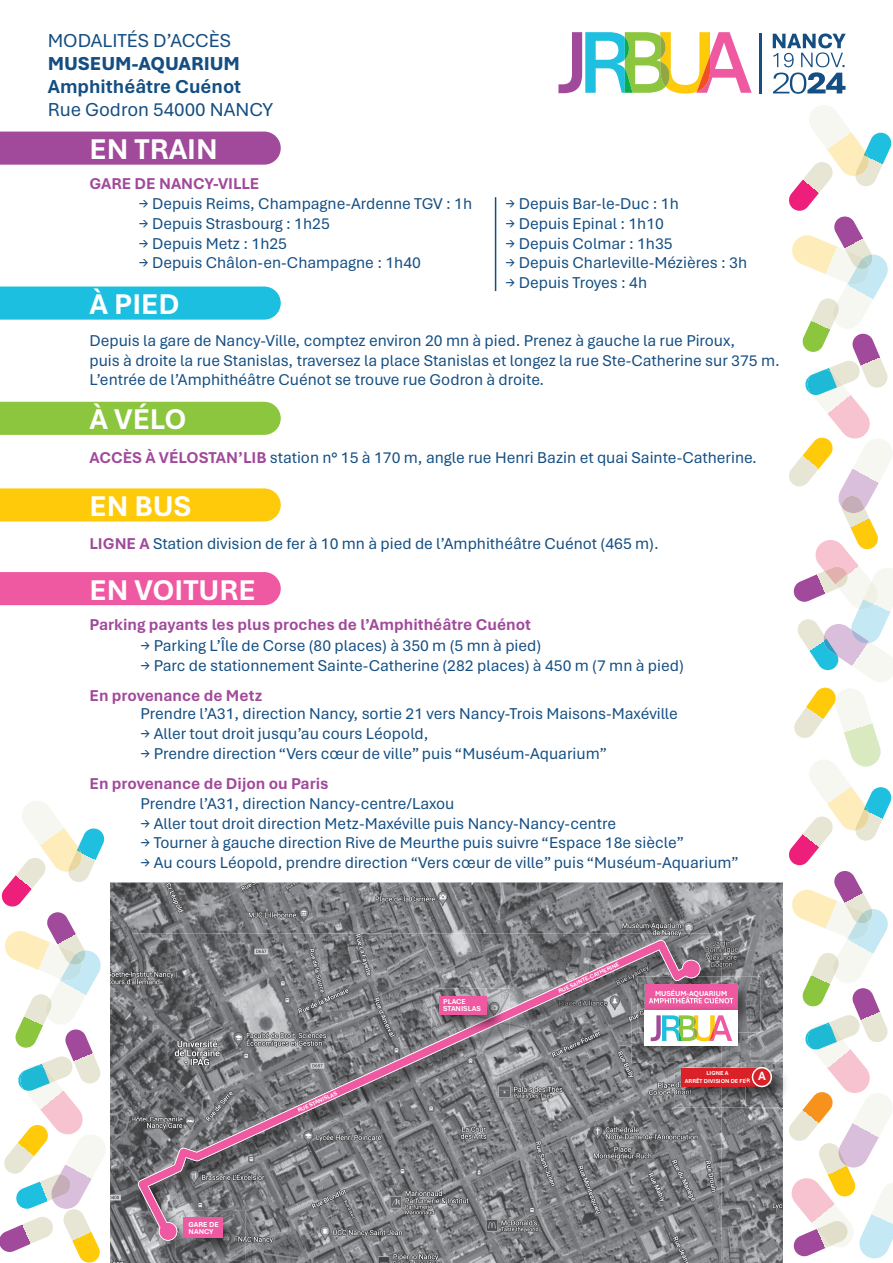
<style>
.page{position:relative;width:893px;height:1263px;background:#fff}
.page>*{position:absolute;margin:0;border:0;box-sizing:border-box;transform-origin:0 0}
.t1{font:700 30px "Aptos";color:#fff}
.t2{font:19.8px "Aptos";color:#144e82}
.t3{font:700 19.8px "Aptos";color:#144e82}
.t4{font:800 19.8px "Aptos";color:#144e82}
.t5{font:16.5px/19.8px "Aptos";color:#144e82}
.t6{font:700 16.5px "Aptos";color:#a1499b}
.t7{font:700 12.6px "Aptos";color:#fff}
.t8{font:700 7.5px/7.5px "Aptos";color:#fff}
.t9{font:700 6px/7.2px "Aptos";color:#fff;text-align:center}
.s1{font-weight:700;color:#a1499b}
</style>
<div class="page">
<svg style="left:0;top:286px;width:281px;height:34px"></svg>
<div style="left:0;top:402px;width:281px;height:33px;background:#8bc63e"></div>
<div style="left:0;top:488px;width:281px;height:33px;background:#feca0a"></div>
<div style="left:0;top:572px;width:281px;height:33px;background:#ef59a1"></div>
<svg style="left:789px;top:871px;width:104px;height:387px"></svg>
<img style="left:827px;top:1221px;width:22px;height:24px">
<svg style="left:789px;top:688px;width:103px;height:177px"></svg>
<svg style="left:789px;top:105px;width:104px;height:577px"></svg>
<img style="left:859px;top:581px;width:20px;height:28px">
<img style="left:824px;top:567px;width:25px;height:21px">
<hr style="left:759px;top:33px;width:3px;height:60px;background:#144e82">
<svg style="left:773px;top:33px;width:73px;height:61px"></svg>
<svg style="left:558px;top:32px;width:194px;height:62px"></svg>
<img style="left:110px;top:882px;width:673px;height:381px">
<img style="left:132px;top:933px;width:536px;height:329px">
<img style="left:668px;top:933px;width:54px;height:43px">
<img style="left:668px;top:1108px;width:54px;height:154px">
<svg style="left:138px;top:940px;width:562px;height:301px"></svg>
<img style="left:637px;top:976px;width:123px;height:56px">
<img style="left:672px;top:976px;width:25px;height:5px">
<div style="left:645px;top:984px;width:93px;height:26px;background:#ef59a1"></div>
<img style="left:432px;top:988px;width:77px;height:49px">
<img style="left:448px;top:1009px;width:61px;height:28px">
<div style="left:439px;top:996px;width:47px;height:18px;background:#ef59a1"></div>
<img style="left:675px;top:1061px;width:118px;height:47px">
<div style="left:681px;top:1068px;width:81px;height:18px;background:#da2128"></div>
<img style="left:745px;top:1061px;width:38px;height:46px">
<img style="left:745px;top:1068px;width:12px;height:18px">
<svg style="left:745px;top:1077px;width:5px;height:5px"></svg>
<div style="left:752px;top:1068px;width:19px;height:18px;background:#da2128;border-radius:50%"></div>
<div style="left:752px;top:1067px;width:20px;height:20px;border:2px solid #fff;border-radius:50%"></div>
<img style="left:722px;top:1001px;width:29px;height:60px">
<img style="left:632px;top:1001px;width:90px;height:62px">
<img style="left:645px;top:1001px;width:93px;height:9px">
<img style="left:649px;top:1001px;width:84px;height:2px">
<svg style="left:745px;top:1061px;width:6px;height:2px"></svg>
<div style="left:645px;top:1010px;width:93px;height:36px;background:#fff"></div>
<svg style="left:651px;top:1015px;width:81px;height:26px"></svg>
<img style="left:176px;top:1210px;width:70px;height:51px">
<div style="left:184px;top:1218px;width:39px;height:20px;background:#ef59a1"></div>
<svg style="left:1px;top:801px;width:104px;height:105px"></svg>
<svg style="left:0;top:912px;width:105px;height:350px"></svg>
<img style="left:51px;top:1174px;width:21px;height:25px">
<div style="left:0;top:132px;width:281px;height:33px;background:#a1499b"></div>
<hr style="left:495px;top:197px;width:1px;height:94px;background:#144e82">
<p class="t2" style="left:48px;top:27px;width:185px">MODALITÉS D’ACCÈS</p>
<p class="t4" style="left:48px;top:50px;width:194px">MUSEUM-AQUARIUM</p>
<p class="t3" style="left:48px;top:73px;width:195px">Amphithéâtre Cuénot</p>
<p class="t2" style="left:48px;top:96px;width:227px">Rue Godron 54000 NANCY</p>
<h1 class="t1" style="left:90px;top:129px;width:130px">EN TRAIN</h1>
<p class="t6" style="left:90px;top:173px;width:171px">GARE DE NANCY-VILLE</p>
<p class="t5" style="left:139px;top:193px;width:335px">→ Depuis Reims, Champagne-Ardenne TGV : 1h</p>
<p class="t5" style="left:139px;top:213px;width:193px">→ Depuis Strasbourg : 1h25</p>
<p class="t5" style="left:139px;top:233px;width:150px">→ Depuis Metz : 1h25</p>
<p class="t5" style="left:139px;top:252px;width:284px">→ Depuis Châlon-en-Champagne : 1h40</p>
<p class="t5" style="left:506px;top:193px;width:175px">→ Depuis Bar-le-Duc : 1h</p>
<p class="t5" style="left:506px;top:213px;width:160px">→ Depuis Epinal : 1h10</p>
<p class="t5" style="left:506px;top:233px;width:169px">→ Depuis Colmar : 1h35</p>
<p class="t5" style="left:506px;top:252px;width:243px">→ Depuis Charleville-Mézières : 3h</p>
<p class="t5" style="left:506px;top:272px;width:143px">→ Depuis Troyes : 4h</p>
<h1 class="t1" style="left:90px;top:284px;width:92px">À PIED</h1>
<p class="t5" style="left:90px;top:330px;width:692px">Depuis la gare de Nancy-Ville, comptez environ 20 mn à pied. Prenez à gauche la rue Piroux,<br>puis à droite la rue Stanislas, traversez la place Stanislas et longez la rue Ste-Catherine sur 375 m.<br>L’entrée de l’Amphithéâtre Cuénot se trouve rue Godron à droite.</p>
<h1 class="t1" style="left:90px;top:399px;width:99px">À VÉLO</h1>
<p class="t5" style="left:90px;top:447px;width:669px"><span class="s1">ACCÈS À VÉLOSTAN’LIB</span> station n° 15 à 170 m, angle rue Henri Bazin et quai Sainte-Catherine.</p>
<h1 class="t1" style="left:90px;top:486px;width:103px">EN BUS</h1>
<p class="t5" style="left:90px;top:533px;width:571px"><span class="s1">LIGNE A</span> Station division de fer à 10 mn à pied de l’Amphithéâtre Cuénot (465 m).</p>
<h1 class="t1" style="left:90px;top:569px;width:168px">EN VOITURE</h1>
<p class="t6" style="left:90px;top:613px;width:443px">Parking payants les plus proches de l’Amphithéâtre Cuénot</p>
<p class="t5" style="left:141px;top:635px;width:402px">→ Parking L’Île de Corse (80 places) à 350 m (5 mn à pied)</p>
<p class="t5" style="left:141px;top:655px;width:545px">→ Parc de stationnement Sainte-Catherine (282 places) à 450 m (7 mn à pied)</p>
<p class="t5" style="left:141px;top:703px;width:539px">Prendre l’A31, direction Nancy, sortie 21 vers Nancy-Trois Maisons-Maxéville</p>
<p class="t5" style="left:141px;top:723px;width:289px">→ Aller tout droit jusqu’au cours Léopold,</p>
<p class="t5" style="left:141px;top:743px;width:468px">→ Prendre direction “Vers cœur de ville” puis “Muséum-Aquarium”</p>
<p class="t6" style="left:90px;top:772px;width:241px">En provenance de Dijon ou Paris</p>
<p class="t5" style="left:141px;top:793px;width:315px">Prendre l’A31, direction Nancy-centre/Laxou</p>
<p class="t5" style="left:141px;top:812px;width:477px">→ Aller tout droit direction Metz-Maxéville puis Nancy-Nancy-centre</p>
<p class="t5" style="left:141px;top:832px;width:545px">→ Tourner à gauche direction Rive de Meurthe puis suivre “Espace 18e siècle”</p>
<p class="t5" style="left:141px;top:852px;width:600px">→ Au cours Léopold, prendre direction “Vers cœur de ville” puis “Muséum-Aquarium”</p>
<p class="t6" style="left:90px;top:684px;width:174px">En provenance de Metz</p>
<p class="t8" style="left:189px;top:1220px;width:32px">GARE DE<br>NANCY</p>
<p class="t9" style="left:296px;top:1107px;width:44px;rotate:-25deg">RUE STANISLAS</p>
<p class="t9" style="left:557px;top:988px;width:68px;rotate:-25deg">RUE SAINTE-CATHERINE</p>
<p class="t8" style="left:655px;top:989px;width:74px">MUSÉUM-AQUARIUM</p>
<p class="t8" style="left:443px;top:997px;width:24px">PLACE</p>
<p class="t8" style="left:649px;top:997px;width:86px">AMPHITHÉÂTRE CUÉNOT</p>
<p class="t8" style="left:443px;top:1005px;width:39px">STANISLAS</p>
<p class="t9" style="left:685px;top:1069px;width:67px">LIGNE A<br>ARRÊT DIVISION DE FER</p>
<p class="t7" style="left:758px;top:1067px;width:9px">A</p>
</div>
